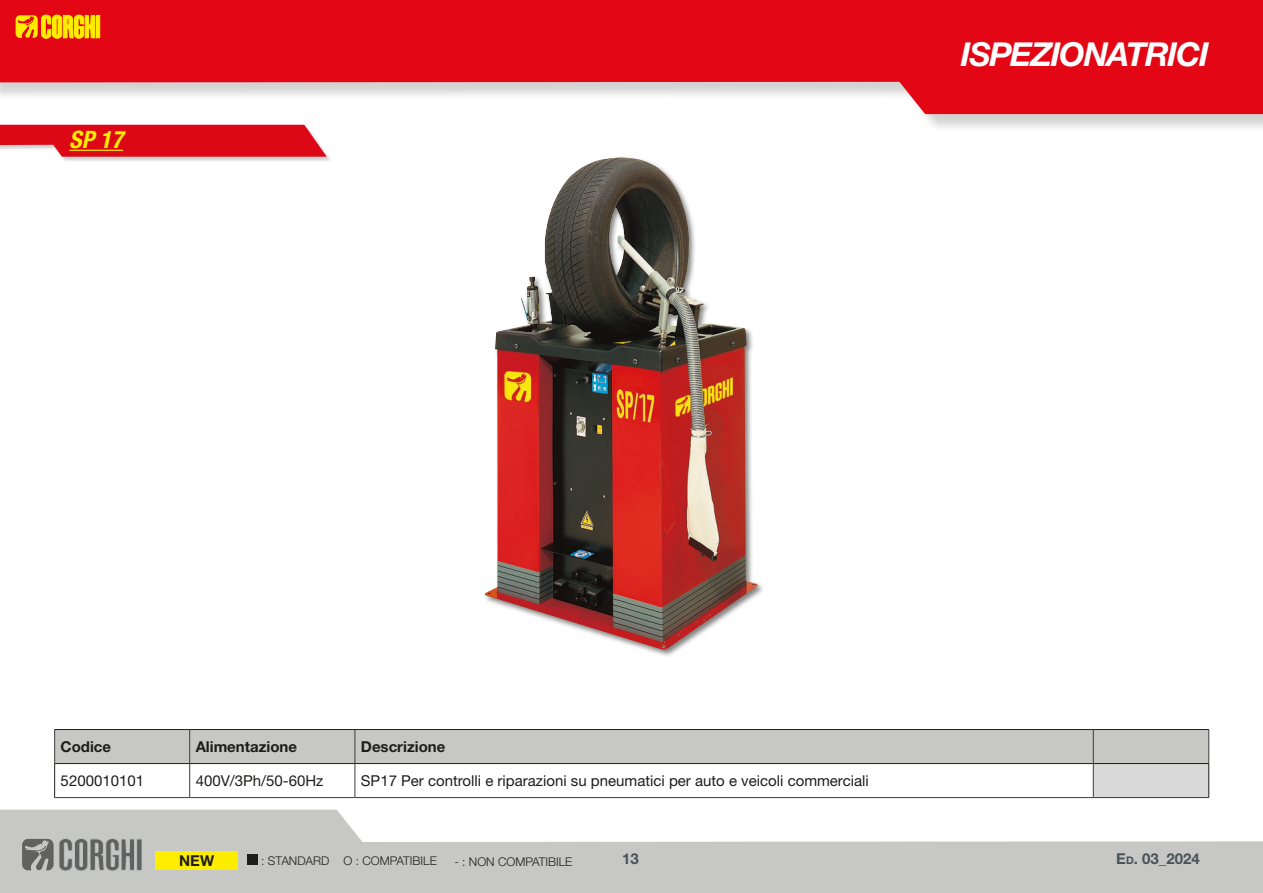
<style>
.page{position:relative;width:1263px;height:893px;background:#fff}
.page>*{position:absolute;margin:0;border:0;box-sizing:border-box;transform-origin:0 0}
.t1{font:italic 700 33px "Helvetica Neue LT Std";letter-spacing:-.04em;color:#fff}
.t2{font:italic 700 condensed 24px "Helvetica Neue LT Std";color:#ffed00}
.t3{font:15px "Helvetica Neue LT Std";color:#1d1d1b}
.t4{font:700 15px "Helvetica Neue LT Std";color:#1d1d1b}
.t5{font:700 15px "Helvetica Neue LT Std";color:#485358}
.t6{font:300 12px "Helvetica Neue LT Std";color:#1d1d1b}
.s1{font-size:10.5px}
</style>
<div class="page">
<div style="left:0;top:0;width:1263px;height:133px;background:#1d1d1b;opacity:.2"></div>
<svg style="left:0;top:0;width:1263px;height:114px;background:#e53540"></svg>
<svg style="left:0;top:810px;width:1263px;height:83px;fill:#c7c7c6"></svg>
<svg style="left:16px;top:15px;width:84px;height:23px;background:#f8b604"></svg>
<svg style="left:22px;top:838px;width:120px;height:33px;background:#8d8d8c"></svg>
<div style="left:155px;top:851px;width:83px;height:19px;background:#ffed00"></div>
<div style="left:247px;top:855px;width:11px;height:10px;background:#1d1d1b"></div>
<div style="left:0;top:126px;width:332px;height:36px;background:#1d1d1b;opacity:.2"></div>
<svg style="left:0;top:125px;width:327px;height:32px;background:#de222d"></svg>
<hr style="left:69px;top:150px;width:54px;height:1px;background:#ffed00">
<div style="left:55px;top:730px;width:1153px;height:33px;background:#c7c7c6"></div>
<div style="left:1093px;top:763px;width:116px;height:35px;background:#dadada"></div>
<hr style="left:54px;top:729px;width:136px;height:1px;background:#1d1d1b">
<hr style="left:190px;top:729px;width:165px;height:1px;background:#1d1d1b">
<hr style="left:355px;top:729px;width:738px;height:1px;background:#1d1d1b">
<hr style="left:1093px;top:729px;width:116px;height:1px;background:#1d1d1b">
<hr style="left:54px;top:763px;width:136px;height:1px;background:#1d1d1b">
<hr style="left:190px;top:763px;width:165px;height:1px;background:#1d1d1b">
<hr style="left:355px;top:763px;width:738px;height:1px;background:#1d1d1b">
<hr style="left:1093px;top:763px;width:116px;height:1px;background:#1d1d1b">
<hr style="left:54px;top:730px;width:1px;height:33px;background:#3d3d3c">
<hr style="left:1208px;top:730px;width:1px;height:33px;background:#3d3d3c">
<hr style="left:189px;top:730px;width:1px;height:33px;background:#3d3d3c">
<hr style="left:355px;top:730px;width:1px;height:33px;background:#3d3d3c">
<hr style="left:1093px;top:730px;width:1px;height:33px;background:#3d3d3c">
<hr style="left:189px;top:764px;width:1px;height:33px;background:#3d3d3c">
<hr style="left:355px;top:764px;width:1px;height:33px;background:#3d3d3c">
<hr style="left:1093px;top:764px;width:1px;height:33px;background:#3d3d3c">
<hr style="left:54px;top:797px;width:136px;height:1px;background:#3d3d3c">
<hr style="left:190px;top:797px;width:165px;height:1px;background:#3d3d3c">
<hr style="left:355px;top:797px;width:738px;height:1px;background:#3d3d3c">
<hr style="left:1093px;top:797px;width:116px;height:1px;background:#3d3d3c">
<hr style="left:54px;top:764px;width:1px;height:33px;background:#1d1d1b">
<hr style="left:1208px;top:764px;width:1px;height:33px;background:#1d1d1b">
<img style="left:485px;top:158px;width:273px;height:492px">
<h2 class="t2" style="left:69px;top:125px;width:55px">SP 17</h2>
<h1 class="t1" style="left:961px;top:34px;width:250px">ISPEZIONATRICI</h1>
<p class="t4" style="left:61px;top:737px;width:52px">Codice</p>
<p class="t4" style="left:196px;top:737px;width:103px">Alimentazione</p>
<p class="t4" style="left:361px;top:737px;width:86px">Descrizione</p>
<p class="t3" style="left:61px;top:772px;width:85px">5200010101</p>
<p class="t3" style="left:196px;top:772px;width:129px">400V/3Ph/50-60Hz</p>
<p class="t3" style="left:361px;top:772px;width:509px">SP17 Per controlli e riparazioni su pneumatici per auto e veicoli commerciali</p>
<p class="t4" style="left:179px;top:851px;width:36px">NEW</p>
<p class="t6" style="left:261px;top:854px;width:177px">: STANDARD O : COMPATIBILE</p>
<p class="t6" style="left:454px;top:854px;width:119px">- : NON COMPATIBILE</p>
<p class="t5" style="left:622px;top:849px;width:18px">13</p>
<p class="t5" style="left:1116px;top:849px;width:85px">E<span class="s1">d</span>. 03_2024</p>
</div>
